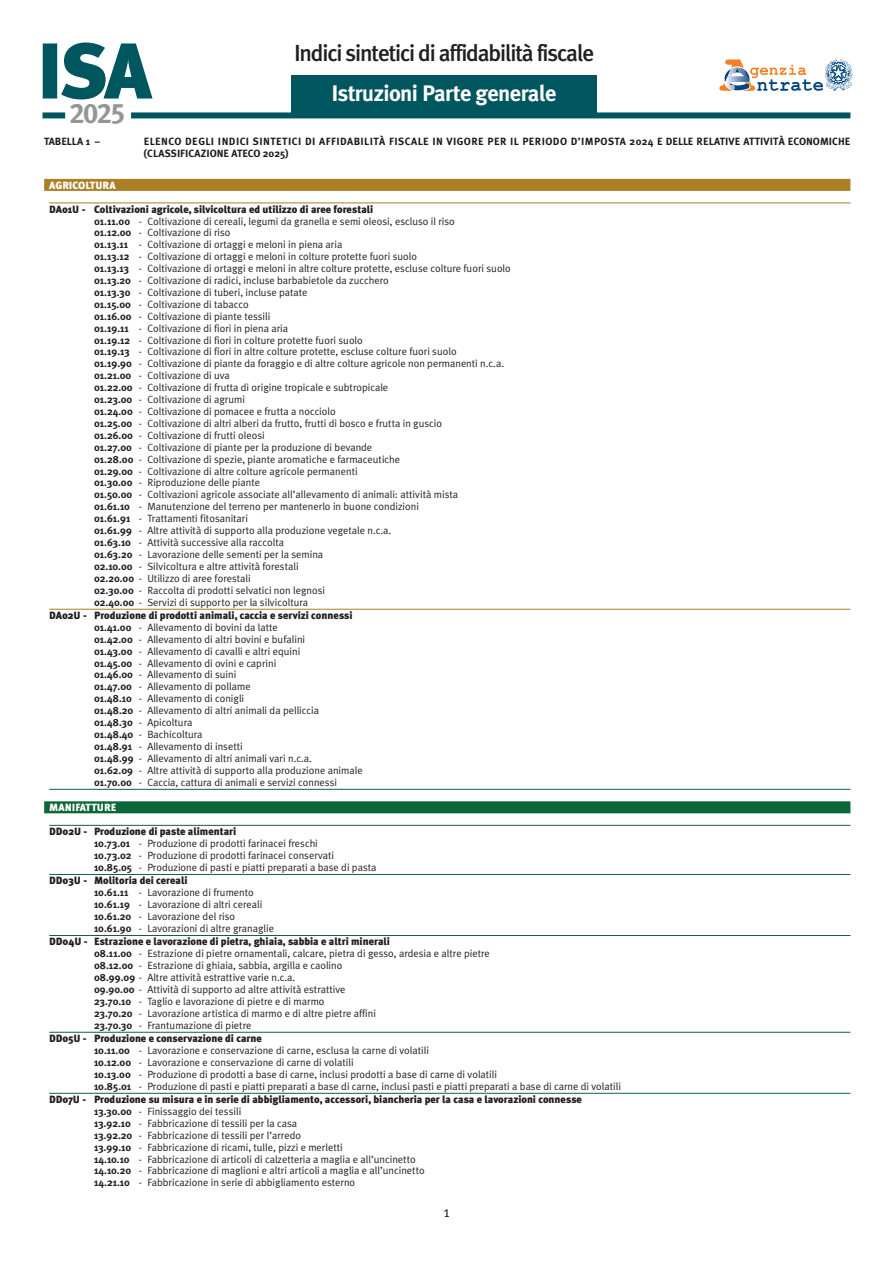
<style>
.page{position:relative;width:893px;height:1263px;background:#fff}
.page>*{position:absolute;margin:0;border:0;box-sizing:border-box;transform-origin:0 0}
.t1{font:28.2px "Meta Plus Bold Caps";color:#939598}
.t2{font:500 23.25px "Meta Plus";letter-spacing:-.05em;color:#231f20}
.t3{font:700 22.5px "Meta Plus";letter-spacing:-.025em;color:#fff}
.t4{font:15px "Meta Plus Normal";color:#231f20}
.t5{font:10.5px/11.9px "Meta Plus Normal";color:#231f20}
.t6{font:900 10.5px "Meta Plus";color:#231f20}
.t7{font:700 10.5px/12px "Meta Plus";letter-spacing:.03em;color:#1f1a19}
.t8{font:900 10.5px "Meta Plus";color:#fff}
.t9{font:700 10.5px "Meta Plus";color:#1f1a19}
.s1{font-family:"Meta Plus";font-weight:700}
</style>
<div class="page">
<div style="left:44px;top:179px;width:806px;height:12px;background:#aa7f26"></div>
<hr style="left:49px;top:203px;width:801px;height:1px;background:#aa7f26">
<hr style="left:49px;top:609px;width:801px;height:1px;background:#aa7f26">
<hr style="left:49px;top:789px;width:801px;height:1px;background:#0c6638">
<div style="left:44px;top:801px;width:806px;height:12px;background:#0c6638"></div>
<hr style="left:49px;top:825px;width:801px;height:1px;background:#0c6638">
<hr style="left:49px;top:874px;width:801px;height:1px;background:#0c6638">
<hr style="left:49px;top:935px;width:801px;height:1px;background:#0c6638">
<hr style="left:49px;top:1032px;width:801px;height:1px;background:#0c6638">
<hr style="left:49px;top:1093px;width:801px;height:1px;background:#0c6638">
<svg style="left:43px;top:43px;width:110px;height:56px"></svg>
<div style="left:43px;top:112px;width:22px;height:6px;background:#00565f"></div>
<div style="left:131px;top:112px;width:719px;height:6px;background:#00565f"></div>
<svg style="left:719px;top:59px;width:133px;height:32px"></svg>
<div style="left:291px;top:75px;width:306px;height:39px;background:#00565f"></div>
<h1 class="t1" style="left:70px;top:97px;width:58px">2025</h1>
<h2 class="t2" style="left:294px;top:44px;width:302px">Indici sintetici di affidabilità fiscale</h2>
<h3 class="t3" style="left:331px;top:85px;width:227px">Istruzioni Parte generale</h3>
<p class="t9" style="left:44px;top:137px;width:57px">TABELLA 1 –</p>
<p class="t7" style="left:144px;top:136px;width:708px">ELENCO DEGLI INDICI SINTETICI DI AFFIDABILITÀ FISCALE IN VIGORE PER IL PERIODO D’IMPOSTA 2024 E DELLE RELATIVE ATTIVITÀ ECONOMICHE (CLASSIFICAZIONE ATECO 2025)</p>
<p class="t8" style="left:49px;top:181px;width:68px">AGRICOLTURA</p>
<p class="t6" style="left:49px;top:205px;width:326px">DA01U - Coltivazioni agricole, silvicoltura ed utilizzo di aree forestali</p>
<p class="t5" style="left:94px;top:216px;width:418px"><span class="s1">01.11.00</span> - Coltivazione di cereali, legumi da granella e semi oleosi, escluso il riso<br><span class="s1">01.12.00</span> - Coltivazione di riso<br><span class="s1">01.13.11</span> - Coltivazione di ortaggi e meloni in piena aria<br><span class="s1">01.13.12</span> - Coltivazione di ortaggi e meloni in colture protette fuori suolo<br><span class="s1">01.13.13</span> - Coltivazione di ortaggi e meloni in altre colture protette, escluse colture fuori suolo <span class="s1">01.13.20</span> - Coltivazione di radici, incluse barbabietole da zucchero<br><span class="s1">01.13.30</span> - Coltivazione di tuberi, incluse patate<br><span class="s1">01.15.00</span> - Coltivazione di tabacco<br><span class="s1">01.16.00</span> - Coltivazione di piante tessili<br><span class="s1">01.19.11</span> - Coltivazione di fiori in piena aria<br><span class="s1">01.19.12</span> - Coltivazione di fiori in colture protette fuori suolo<br><span class="s1">01.19.13</span> - Coltivazione di fiori in altre colture protette, escluse colture fuori suolo<br><span class="s1">01.19.90</span> - Coltivazione di piante da foraggio e di altre colture agricole non permanenti n.c.a.<br><span class="s1">01.21.00</span> - Coltivazione di uva<br><span class="s1">01.22.00</span> - Coltivazione di frutta di origine tropicale e subtropicale<br><span class="s1">01.23.00</span> - Coltivazione di agrumi<br><span class="s1">01.24.00</span> - Coltivazione di pomacee e frutta a nocciolo<br><span class="s1">01.25.00</span> - Coltivazione di altri alberi da frutto, frutti di bosco e frutta in guscio<br><span class="s1">01.26.00</span> - Coltivazione di frutti oleosi<br><span class="s1">01.27.00</span> - Coltivazione di piante per la produzione di bevande<br><span class="s1">01.28.00</span> - Coltivazione di spezie, piante aromatiche e farmaceutiche<br><span class="s1">01.29.00</span> - Coltivazione di altre colture agricole permanenti<br><span class="s1">01.30.00</span> - Riproduzione delle piante<br><span class="s1">01.50.00</span> - Coltivazioni agricole associate all’allevamento di animali: attività mista<br><span class="s1">01.61.10</span> - Manutenzione del terreno per mantenerlo in buone condizioni<br><span class="s1">01.61.91</span> - Trattamenti fitosanitari<br><span class="s1">01.61.99</span> - Altre attività di supporto alla produzione vegetale n.c.a.<br><span class="s1">01.63.10</span> - Attività successive alla raccolta<br><span class="s1">01.63.20</span> - Lavorazione delle sementi per la semina<br><span class="s1">02.10.00</span> - Silvicoltura e altre attività forestali<br><span class="s1">02.20.00</span> - Utilizzo di aree forestali<br><span class="s1">02.30.00</span> - Raccolta di prodotti selvatici non legnosi<br><span class="s1">02.40.00</span> - Servizi di supporto per la silvicoltura</p>
<p class="t6" style="left:49px;top:611px;width:305px">DA02U - Produzione di prodotti animali, caccia e servizi connessi</p>
<p class="t5" style="left:94px;top:622px;width:270px"><span class="s1">01.41.00</span> - Allevamento di bovini da latte<br><span class="s1">01.42.00</span> - Allevamento di altri bovini e bufalini<br><span class="s1">01.43.00</span> - Allevamento di cavalli e altri equini<br><span class="s1">01.45.00</span> - Allevamento di ovini e caprini<br><span class="s1">01.46.00</span> - Allevamento di suini<br><span class="s1">01.47.00</span> - Allevamento di pollame<br><span class="s1">01.48.10</span> - Allevamento di conigli<br><span class="s1">01.48.20</span> - Allevamento di altri animali da pelliccia<br><span class="s1">01.48.30</span> - Apicoltura<br><span class="s1">01.48.40</span> - Bachicoltura<br><span class="s1">01.48.91</span> - Allevamento di insetti<br><span class="s1">01.48.99</span> - Allevamento di altri animali vari n.c.a.<br><span class="s1">01.62.09</span> - Altre attività di supporto alla produzione animale <span class="s1">01.70.00</span> - Caccia, cattura di animali e servizi connessi</p>
<p class="t8" style="left:49px;top:803px;width:69px">MANIFATTURE</p>
<p class="t6" style="left:49px;top:827px;width:188px">DD02U - Produzione di paste alimentari</p>
<p class="t5" style="left:94px;top:838px;width:284px"><span class="s1">10.73.01</span> - Produzione di prodotti farinacei freschi<br><span class="s1">10.73.02</span> - Produzione di prodotti farinacei conservati<br><span class="s1">10.85.05</span> - Produzione di pasti e piatti preparati a base di pasta</p>
<p class="t6" style="left:49px;top:876px;width:140px">DD03U - Molitoria dei cereali</p>
<p class="t5" style="left:94px;top:887px;width:181px"><span class="s1">10.61.11</span> - Lavorazione di frumento <span class="s1">10.61.19</span> - Lavorazione di altri cereali <span class="s1">10.61.20</span> - Lavorazione del riso <span class="s1">10.61.90</span> - Lavorazioni di altre granaglie</p>
<p class="t6" style="left:49px;top:937px;width:342px">DD04U - Estrazione e lavorazione di pietra, ghiaia, sabbia e altri minerali</p>
<p class="t5" style="left:94px;top:948px;width:397px"><span class="s1">08.11.00</span> - Estrazione di pietre ornamentali, calcare, pietra di gesso, ardesia e altre pietre <span class="s1">08.12.00</span> - Estrazione di ghiaia, sabbia, argilla e caolino<br><span class="s1">08.99.09</span> - Altre attività estrattive varie n.c.a.<br><span class="s1">09.90.00</span> - Attività di supporto ad altre attività estrattive<br><span class="s1">23.70.10</span> - Taglio e lavorazione di pietre e di marmo<br><span class="s1">23.70.20</span> - Lavorazione artistica di marmo e di altre pietre affini<br><span class="s1">23.70.30</span> - Frantumazione di pietre</p>
<p class="t6" style="left:49px;top:1034px;width:214px">DD05U - Produzione e conservazione di carne</p>
<p class="t5" style="left:94px;top:1045px;width:528px"><span class="s1">10.11.00</span> - Lavorazione e conservazione di carne, esclusa la carne di volatili<br><span class="s1">10.12.00</span> - Lavorazione e conservazione di carne di volatili<br><span class="s1">10.13.00</span> - Produzione di prodotti a base di carne, inclusi prodotti a base di carne di volatili<br><span class="s1">10.85.01</span> - Produzione di pasti e piatti preparati a base di carne, inclusi pasti e piatti preparati a base di carne di volatili</p>
<p class="t6" style="left:49px;top:1095px;width:534px">DD07U - Produzione su misura e in serie di abbigliamento, accessori, biancheria per la casa e lavorazioni connesse</p>
<p class="t5" style="left:94px;top:1106px;width:332px"><span class="s1">13.30.00</span> - Finissaggio dei tessili<br><span class="s1">13.92.10</span> - Fabbricazione di tessili per la casa<br><span class="s1">13.92.20</span> - Fabbricazione di tessili per l’arredo<br><span class="s1">13.99.10</span> - Fabbricazione di ricami, tulle, pizzi e merletti<br><span class="s1">14.10.10</span> - Fabbricazione di articoli di calzetteria a maglia e all’uncinetto <span class="s1">14.10.20</span> - Fabbricazione di maglioni e altri articoli a maglia e all’uncinetto <span class="s1">14.21.10</span> - Fabbricazione in serie di abbigliamento esterno</p>
<h3 class="t4" style="left:443px;top:1206px;width:8px">1</h3>
</div>
